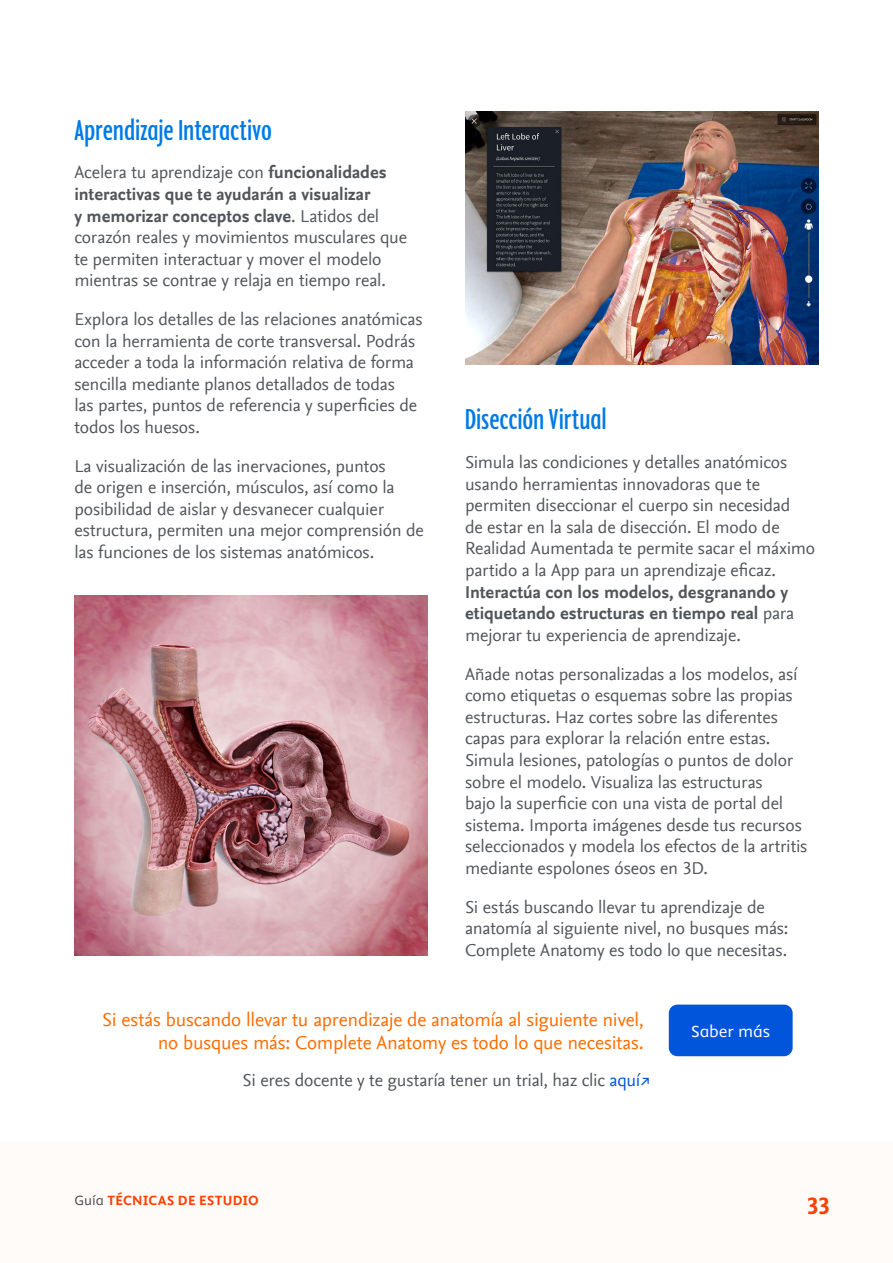
<style>
.page{position:relative;width:893px;height:1263px;background:#fff}
.page>*{position:absolute;margin:0;border:0;box-sizing:border-box;transform-origin:0 0}
.t1{font:condensed 33px "Elsevier Display";letter-spacing:.015em;color:#007ae4}
.t2{font:700 27px "Elsevier Sans";color:#ff4000}
.t3{font:19.5px/23.4px "Nexus Sans Offc Pro";letter-spacing:-.01em;color:#ff6c00;text-align:right}
.t4{font:18px/21.6px "Nexus Sans Offc Pro";letter-spacing:-.01em;color:#51555a}
.t5{font:700 18px/21.6px "Nexus Sans Offc Pro";letter-spacing:-.005em;color:#51555a}
.t6{font:18px "Elsevier Sans";letter-spacing:-.005em;color:#fff}
.t7{font:700 15px "Elsevier Sans";letter-spacing:.025em;color:#ff4000}
.s1{font-weight:700}
.s2{font-weight:400}
.s3{color:#0055db}
.s4{font-weight:400;color:#4c4c4c}
</style>
<div class="page">
<div style="left:0;top:1141px;width:893px;height:122px;background:#fffbf8"></div>
<img style="left:74px;top:595px;width:354px;height:361px">
<img style="left:465px;top:112px;width:354px;height:252px">
<div style="left:669px;top:1004px;width:124px;height:52px;background:#0055db;border-radius:9px"></div>
<h1 class="t1" style="left:74px;top:113px;width:199px">Aprendizaje Interactivo</h1>
<p class="t4" style="left:74px;top:161px;width:334px">Acelera tu aprendizaje con <span class="s1">funcionalidades interactivas que te ayudarán a visualizar<br>y memorizar conceptos clave</span>. Latidos del corazón reales y movimientos musculares que te permiten interactuar y mover el modelo mientras se contrae y relaja en tiempo real.</p>
<p class="t4" style="left:74px;top:307px;width:350px">Explora los detalles de las relaciones anatómicas con la herramienta de corte transversal. Podrás acceder a toda la información relativa de forma sencilla mediante planos detallados de todas<br>las partes, puntos de referencia y superficies de todos los huesos.</p>
<p class="t4" style="left:74px;top:454px;width:351px">La visualización de las inervaciones, puntos<br>de origen e inserción, músculos, así como la posibilidad de aislar y desvanecer cualquier estructura, permiten una mejor comprensión de las funciones de los sistemas anatómicos.</p>
<h1 class="t1" style="left:465px;top:403px;width:143px">Disección Virtual</h1>
<p class="t4" style="left:465px;top:450px;width:351px">Simula las condiciones y detalles anatómicos usando herramientas innovadoras que te permiten diseccionar el cuerpo sin necesidad<br>de estar en la sala de disección. El modo de Realidad Aumentada te permite sacar el máximo partido a la App para un aprendizaje eficaz.</p>
<p class="t5" style="left:465px;top:580px;width:331px">Interactúa con los modelos, desgranando y etiquetando estructuras en tiempo real <span class="s2">para mejorar tu experiencia de aprendizaje.</span></p>
<p class="t4" style="left:465px;top:662px;width:344px">Añade notas personalizadas a los modelos, así como etiquetas o esquemas sobre las propias estructuras. Haz cortes sobre las diferentes capas para explorar la relación entre estas.<br>Simula lesiones, patologías o puntos de dolor sobre el modelo. Visualiza las estructuras<br>bajo la superficie con una vista de portal del sistema. Importa imágenes desde tus recursos seleccionados y modela los efectos de la artritis mediante espolones óseos en 3D.</p>
<p class="t4" style="left:465px;top:895px;width:325px">Si estás buscando llevar tu aprendizaje de anatomía al siguiente nivel, no busques más:<br>Complete Anatomy es todo lo que necesitas.</p>
<p class="t3" style="left:102px;top:1007px;width:543px">Si estás buscando llevar tu aprendizaje de anatomía al siguiente nivel, no busques más: Complete Anatomy es todo lo que necesitas.</p>
<p class="t4" style="left:242px;top:1069px;width:409px">Si eres docente y te gustaría tener un trial, haz clic <span class="s3">aquí↗</span></p>
<p class="t6" style="left:691px;top:1021px;width:81px">Saber más</p>
<p class="t7" style="left:74px;top:1192px;width:186px"><span class="s4">Guía</span> TÉCNICAS DE ESTUDIO</p>
<h2 class="t2" style="left:807px;top:1186px;width:24px">33</h2>
</div>
